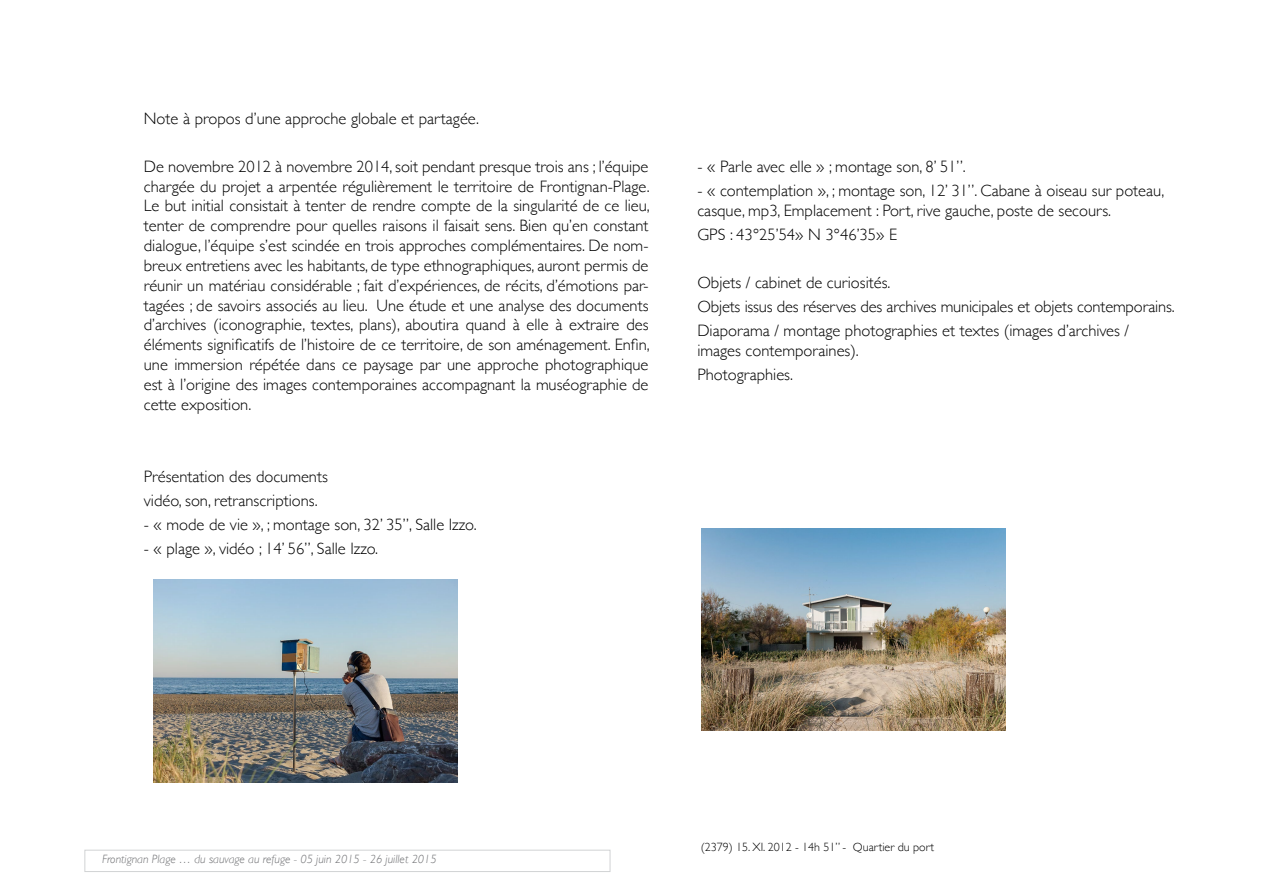
<style>
.page{position:relative;width:1263px;height:893px;background:#fff}
.page>*{position:absolute;margin:0;border:0;box-sizing:border-box;transform-origin:0 0}
.t1{font:300 16.5px/19.8px "Gill Sans";color:#000}
.t2{font:italic 300 12px "Gill Sans";color:#6d6e71}
.t3{font:300 12px "Gill Sans";color:#000}
</style>
<div class="page">
<div style="left:85px;top:850px;width:525px;height:22px;border:1px solid #d1d3d4"></div>
<img style="left:153px;top:579px;width:304px;height:203px">
<img style="left:702px;top:528px;width:304px;height:202px">
<p class="t1" style="left:144px;top:108px;width:337px">Note à propos d’une approche globale et partagée.</p>
<p class="t1" style="left:144px;top:156px;width:507px;text-align:justify">De novembre 2012 à novembre 2014, soit pendant presque trois ans ; l’équipe chargée du projet a arpentée régulièrement le territoire de Frontignan-Plage.<br>Le but initial consistait à tenter de rendre compte de la singularité de ce lieu, tenter de comprendre pour quelles raisons il faisait sens. Bien qu’en constant dialogue, l’équipe s’est scindée en trois approches complémentaires. De nom&shy;breux entretiens avec les habitants, de type ethnographiques, auront permis de réunir un matériau considérable ; fait d’expériences, de récits, d’émotions par&shy;tagées ; de savoirs associés au lieu. Une étude et une analyse des documents d’archives (iconographie, textes, plans), aboutira quand à elle à extraire des éléments significatifs de l’histoire de ce territoire, de son aménagement. Enfin, une immersion répétée dans ce paysage par une approche photographique est à l’origine des images contemporaines accompagnant la muséographie de cette exposition.</p>
<p class="t1" style="left:144px;top:463px;width:185px;line-height:24px">Présentation des documents vidéo, son, retranscriptions.</p>
<p class="t1" style="left:144px;top:514px;width:334px">- « mode de vie », ; montage son, 32’ 35’’, Salle Izzo.</p>
<p class="t1" style="left:144px;top:538px;width:236px">- « plage », vidéo ; 14’ 56’’, Salle Izzo.</p>
<p class="t1" style="left:697px;top:156px;width:270px">- « Parle avec elle » ; montage son, 8’ 51’’.</p>
<p class="t1" style="left:697px;top:180px;width:468px">- « contemplation », ; montage son, 12’ 31’’. Cabane à oiseau sur poteau, casque, mp3, Emplacement : Port, rive gauche, poste de secours.</p>
<p class="t1" style="left:697px;top:224px;width:201px">GPS : 43°25’54» N 3°46’35» E</p>
<p class="t1" style="left:697px;top:270px;width:479px;line-height:24px">Objets / cabinet de curiosités.<br>Objets issus des réserves des archives municipales et objets contemporains.<br>Diaporama / montage photographies et textes (images d’archives /</p>
<p class="t1" style="left:697px;top:338px;width:163px;line-height:24px">images contemporaines).<br>Photographies.</p>
<p class="t2" style="left:102px;top:852px;width:336px">Frontignan Plage … du sauvage au refuge - 05 juin 2015 - 26 juillet 2015</p>
<p class="t3" style="left:701px;top:838px;width:235px">(2379) 15. XI. 2012 - 14h 51’’ - Quartier du port</p>
</div>
